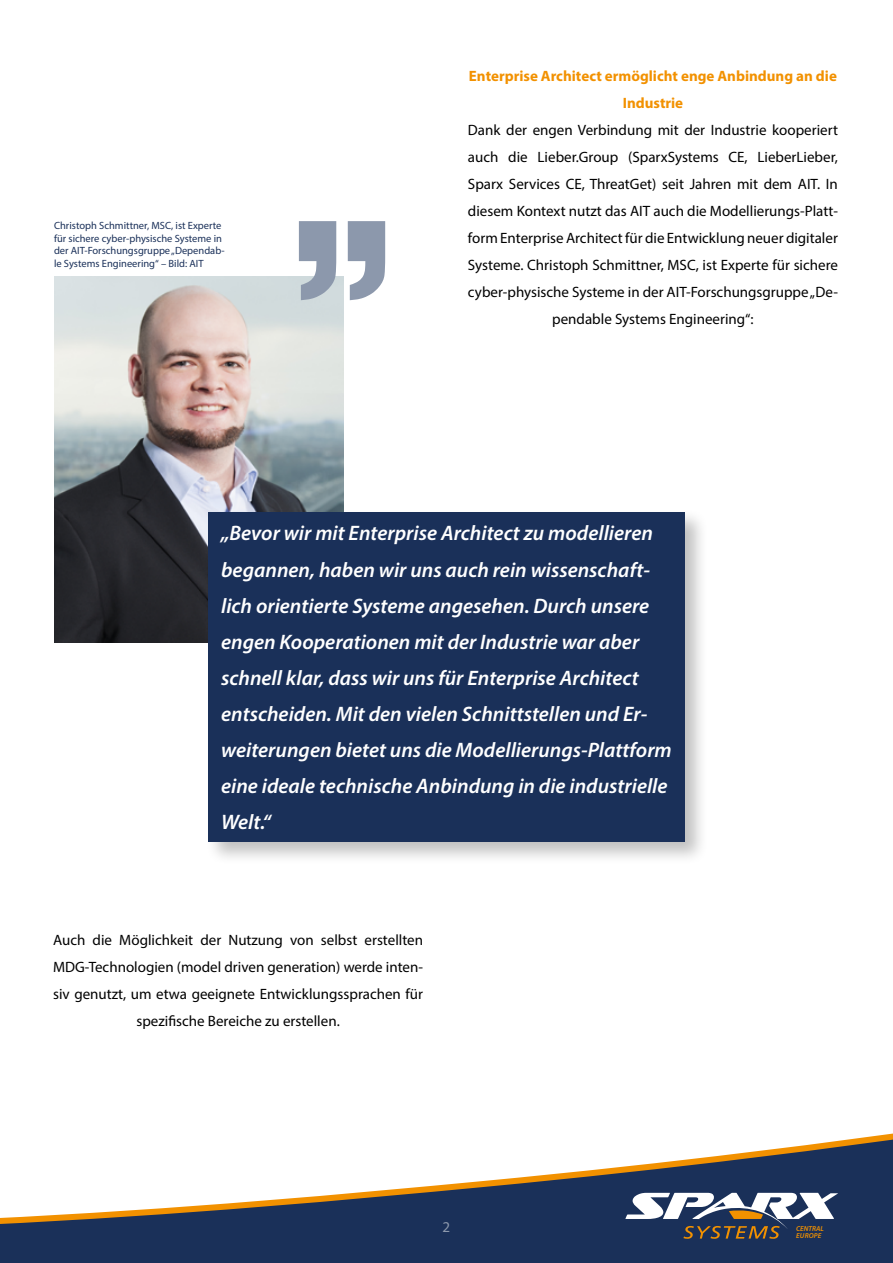
<style>
.page{position:relative;width:893px;height:1263px;background:#fff}
.page>*{position:absolute;margin:0;border:0;box-sizing:border-box;transform-origin:0 0}
.t1{font:italic 600 21px/36px "Myriad Pro";color:#fff}
.copy{font:15px/27px "Myriad Pro";color:#000;text-align:center}
.zwischenüberschrift{font:700 15px/27px "Myriad Pro";color:#f29100;text-align:center}
.t2{font:15px "Myriad Pro";color:#8c98ac}
.t3{font:10.5px/12.6px "Myriad Pro";color:#1a3059}
.t4{font:italic 600 7.2px/7.2px "Myriad Pro";color:#f29100}
</style>
<div class="page">
<img style="left:54px;top:277px;width:289px;height:366px">
<svg style="left:299px;top:221px;width:86px;height:79px"></svg>
<div style="left:205px;top:508px;width:504px;height:358px;background:#000;opacity:.25"></div>
<div style="left:208px;top:512px;width:477px;height:329px;background:#1a3059"></div>
<svg style="left:0;top:1133px;width:893px;height:130px;fill:#1a3059"></svg>
<svg style="left:625px;top:1193px;width:213px;height:46px"></svg>
<p class="t3" style="left:54px;top:219px;width:172px">Christoph Schmittner, MSC, ist Experte für sichere cyber-physische Systeme in der AIT-Forschungsgruppe „Dependab&shy;le Systems Engineering“ – Bild: AIT</p>
<p class="zwischenüberschrift" style="left:469px;top:62px;width:369px">Enterprise Architect ermöglicht enge Anbindung an die<br>Industrie</p>
<p class="copy" style="left:468px;top:116px;width:371px">Dank der engen Verbindung mit der Industrie kooperiert auch die Lieber.Group (SparxSystems CE, LieberLieber, Sparx Services CE, ThreatGet) seit Jahren mit dem AIT. In diesem Kontext nutzt das AIT auch die Modellierungs-Platt&shy;form Enterprise Architect für die Entwicklung neuer digitaler Systeme. Christoph Schmittner, MSC, ist Experte für sichere cyber-physische Systeme in der AIT-Forschungsgruppe „De&shy;pendable Systems Engineering“:</p>
<p class="t1" style="left:221px;top:515px;width:452px">„Bevor wir mit Enterprise Architect zu modellieren begannen, haben wir uns auch rein wissenschaft&shy;lich orientierte Systeme angesehen. Durch unsere engen Kooperationen mit der Industrie war aber schnell klar, dass wir uns für Enterprise Architect entscheiden. Mit den vielen Schnittstellen und Er&shy;weiterungen bietet uns die Modellierungs-Plattform eine ideale technische Anbindung in die industrielle Welt.“</p>
<p class="copy" style="left:53px;top:926px;width:371px">Auch die Möglichkeit der Nutzung von selbst erstellten MDG-Technologien (model driven generation) werde inten&shy;siv genutzt, um etwa geeignete Entwicklungssprachen für spezifische Bereiche zu erstellen.</p>
<p class="t2" style="left:443px;top:1217px;width:9px">2</p>
<p class="t4" style="left:796px;top:1225px;width:29px">CENTRAL<br>EUROPE</p>
</div>
